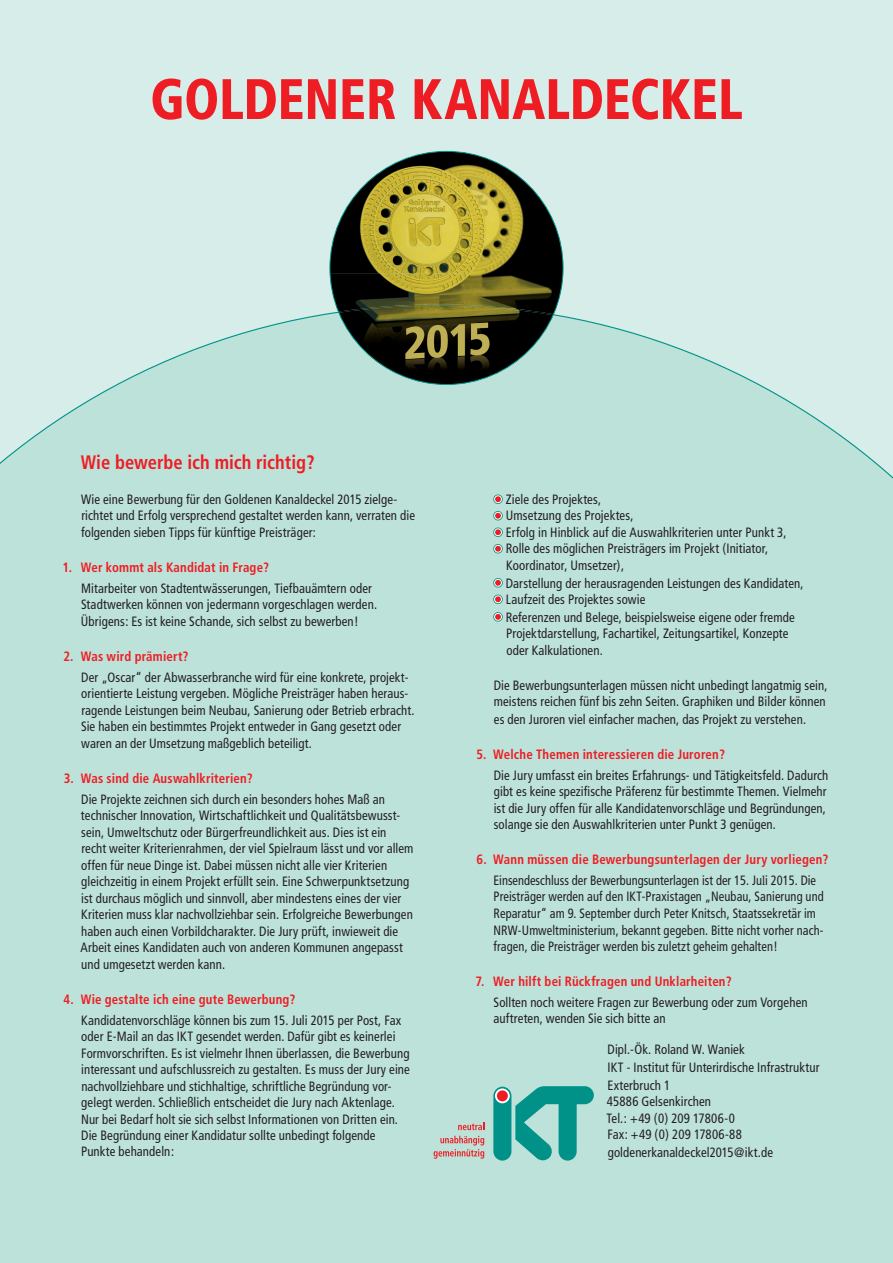
<style>
.page{position:relative;width:893px;height:1263px;background:#d6ede9}
.page>*{position:absolute;margin:0;border:0;box-sizing:border-box;transform-origin:0 0}
.t1{font:900 condensed 57px "Frutiger";color:#ee1d23;scale:.9 1}
.t2{font:700 condensed 19.5px "Frutiger";color:#ee1d23;scale:.95 1}
.t3{font:condensed 13.5px/16.5px "Frutiger";letter-spacing:.01em;color:#231f20;scale:.95 1}
.t4{font:condensed 13.5px/16.6px "Frutiger";letter-spacing:.01em;color:#231f20;text-align:center;scale:.92 1}
.t5{font:700 condensed 13.5px "Frutiger";letter-spacing:.015em;color:#ee1d23;scale:.95 1}
.s1{font-weight:700;color:#ee1d23}
.s2{font-family:"Minion Pro";font-stretch:normal}
</style>
<div class="page">
<div style="left:0;top:312px;width:893px;height:951px;background:#bde2da"></div>
<img style="left:330px;top:151px;width:140px;height:161px">
<img style="left:470px;top:288px;width:91px;height:26px">
<img style="left:339px;top:315px;width:97px;height:69px">
<img style="left:338px;top:304px;width:215px;height:11px">
<svg style="left:493px;top:494px;width:10px;height:10px"></svg>
<svg style="left:494px;top:495px;width:8px;height:8px"></svg>
<svg style="left:495px;top:496px;width:6px;height:6px"></svg>
<svg style="left:493px;top:511px;width:10px;height:9px"></svg>
<svg style="left:494px;top:512px;width:8px;height:8px"></svg>
<svg style="left:495px;top:513px;width:6px;height:6px"></svg>
<svg style="left:493px;top:527px;width:10px;height:10px"></svg>
<svg style="left:494px;top:528px;width:8px;height:8px"></svg>
<svg style="left:495px;top:529px;width:6px;height:6px"></svg>
<svg style="left:493px;top:544px;width:10px;height:9px"></svg>
<svg style="left:494px;top:545px;width:8px;height:8px"></svg>
<svg style="left:495px;top:546px;width:6px;height:6px"></svg>
<svg style="left:493px;top:578px;width:10px;height:9px"></svg>
<svg style="left:494px;top:579px;width:8px;height:8px"></svg>
<svg style="left:495px;top:580px;width:6px;height:6px"></svg>
<svg style="left:493px;top:594px;width:10px;height:10px"></svg>
<svg style="left:494px;top:595px;width:8px;height:8px"></svg>
<svg style="left:495px;top:596px;width:6px;height:6px"></svg>
<svg style="left:493px;top:612px;width:10px;height:10px"></svg>
<svg style="left:494px;top:613px;width:8px;height:8px"></svg>
<svg style="left:495px;top:614px;width:6px;height:6px"></svg>
<div style="left:493px;top:1087px;width:18px;height:73px;background:#009289;border-radius:9px"></div>
<svg style="left:515px;top:1086px;width:79px;height:75px;background:#55b6ad"></svg>
<svg style="left:495px;top:1088px;width:15px;height:15px"></svg>
<div style="left:497px;top:1090px;width:11px;height:11px;background:#ee1d23;border-radius:50%"></div>
<svg style="left:458px;top:1122px;width:26px;height:8px"></svg>
<svg style="left:434px;top:1136px;width:50px;height:23px"></svg>
<h1 class="t1" style="left:150px;top:65px;width:660px">GOLDENER KANALDECKEL</h1>
<h2 class="t2" style="left:81px;top:451px;width:248px">Wie bewerbe ich mich richtig?</h2>
<p class="t3" style="left:81px;top:491px;width:353px">Wie eine Bewerbung für den Goldenen Kanaldeckel 2015 zielge&shy;richtet und Erfolg versprechend gestaltet werden kann, verraten die folgenden sieben Tipps für künftige Preisträger:</p>
<p class="t5" style="left:63px;top:559px;width:219px">1. Wer kommt als Kandidat in Frage?</p>
<p class="t3" style="left:81px;top:580px;width:313px">Mitarbeiter von Stadtentwässerungen, Tiefbauämtern oder<br>Stadtwerken können von jedermann vorgeschlagen werden.<br>Übrigens: Es ist keine Schande, sich selbst zu bewerben!</p>
<p class="t5" style="left:63px;top:648px;width:133px">2. Was wird prämiert?</p>
<p class="t3" style="left:81px;top:669px;width:353px">Der „Oscar“ der Abwasserbranche wird für eine konkrete, projekt&shy;orientierte Leistung vergeben. Mögliche Preisträger haben heraus&shy;ragende Leistungen beim Neubau, Sanierung oder Betrieb erbracht.<br>Sie haben ein bestimmtes Projekt entweder in Gang gesetzt oder waren an der Umsetzung maßgeblich beteiligt.</p>
<p class="t5" style="left:64px;top:770px;width:201px">3. Was sind die Auswahlkriterien?</p>
<p class="t3" style="left:81px;top:791px;width:352px">Die Projekte zeichnen sich durch ein besonders hohes Maß an technischer Innovation, Wirtschaftlichkeit und Qualitätsbewusst&shy;sein, Umweltschutz oder Bürgerfreundlichkeit aus. Dies ist ein recht weiter Kriterienrahmen, der viel Spielraum lässt und vor allem offen für neue Dinge ist. Dabei müssen nicht alle vier Kriterien gleichzeitig in einem Projekt erfüllt sein. Eine Schwerpunktsetzung ist durchaus möglich und sinnvoll, aber mindestens eines der vier Kriterien muss klar nachvollziehbar sein. Erfolgreiche Bewerbungen haben auch einen Vorbildcharakter. Die Jury prüft, inwieweit die Arbeit eines Kandidaten auch von anderen Kommunen angepasst und umgesetzt werden kann.</p>
<p class="t5" style="left:64px;top:991px;width:246px">4. Wie gestalte ich eine gute Bewerbung?</p>
<p class="t3" style="left:81px;top:1012px;width:348px">Kandidatenvorschläge können bis zum 15. Juli 2015 per Post, Fax oder E-Mail an das IKT gesendet werden. Dafür gibt es keinerlei Formvorschriften. Es ist vielmehr Ihnen überlassen, die Bewerbung interessant und aufschlussreich zu gestalten. Es muss der Jury eine nachvollziehbare und stichhaltige, schriftliche Begründung vor&shy;gelegt werden. Schließlich entscheidet die Jury nach Aktenlage.<br>Nur bei Bedarf holt sie sich selbst Informationen von Dritten ein.<br>Die Begründung einer Kandidatur sollte unbedingt folgende Punkte behandeln:</p>
<p class="t3" style="left:506px;top:491px;width:315px">Ziele des Projektes,<br>Umsetzung des Projektes,<br>Erfolg in Hinblick auf die Auswahlkriterien unter Punkt 3, Rolle des möglichen Preisträgers im Projekt (Initiator, Koordi nator, Umsetzer),<br>Darstellung der herausragenden Leistungen des Kandidaten, Laufzeit des Projektes sowie<br>Referenzen und Belege, beispielsweise eigene oder fremde Projektdarstellung, Fachartikel, Zeitungsartikel, Konzepte oder Kalkulationen.</p>
<p class="t3" style="left:494px;top:677px;width:353px;line-height:17.1px">Die Bewerbungsunterlagen müssen nicht unbedingt langatmig sein, meistens reichen fünf bis zehn Seiten. Graphiken und Bilder können es den Juroren viel einfacher machen, das Projekt zu verstehen.</p>
<p class="t5" style="left:476px;top:746px;width:263px">5. Welche Themen interessieren die Juroren?</p>
<p class="t3" style="left:494px;top:767px;width:354px">Die Jury umfasst ein breites Erfahrungs- und Tätigkeitsfeld. Dadurch gibt es keine spezifische Präferenz für bestimmte Themen. Vielmehr ist die Jury offen für alle Kandidatenvorschläge und Begründungen, solange sie den Auswahlkriterien unter Punkt 3 genügen.</p>
<p class="t4" style="left:477px;top:849px;width:384px;line-height:20.4px"><span class="s1">6. Wann müssen die Bewerbungsunterlagen der Jury vorliegen?<br></span>Einsendeschluss der Bewerbungsunterlagen ist der 15. Ju<span class="s2">l</span>i 2015. Die</p>
<p class="t4" style="left:494px;top:888px;width:360px;text-align:left">Preisträger werden auf den IKT-Praxistagen „Neubau, Sanierung und Reparatur“ am 9. September durch Peter Knitsch, Staatssekretär im NRW-Umweltministerium, bekannt gegeben. Bitte nicht vorher nach&shy;fragen, die Preisträger werden bis zuletzt geheim gehalten!</p>
<p class="t5" style="left:475px;top:973px;width:271px">7. Wer hilft bei Rückfragen und Unklarheiten?</p>
<p class="t3" style="left:493px;top:994px;width:332px">Sollten noch weitere Fragen zur Bewerbung oder zum Vorgehen auftreten, wenden Sie sich bitte an</p>
<p class="t3" style="left:606px;top:1041px;width:226px;line-height:17.1px">Dipl.-Ök. Roland W. Waniek<br>IKT - Institut für Unterirdische Infrastruktur<br>Exterbruch 1<br>45886 Gelsenkirchen<br>Tel.: +49 (0) 209 17806-0<br>Fax: +49 (0) 209 17806-88 goldenerkanaldeckel2015@ikt.de</p>
</div>
